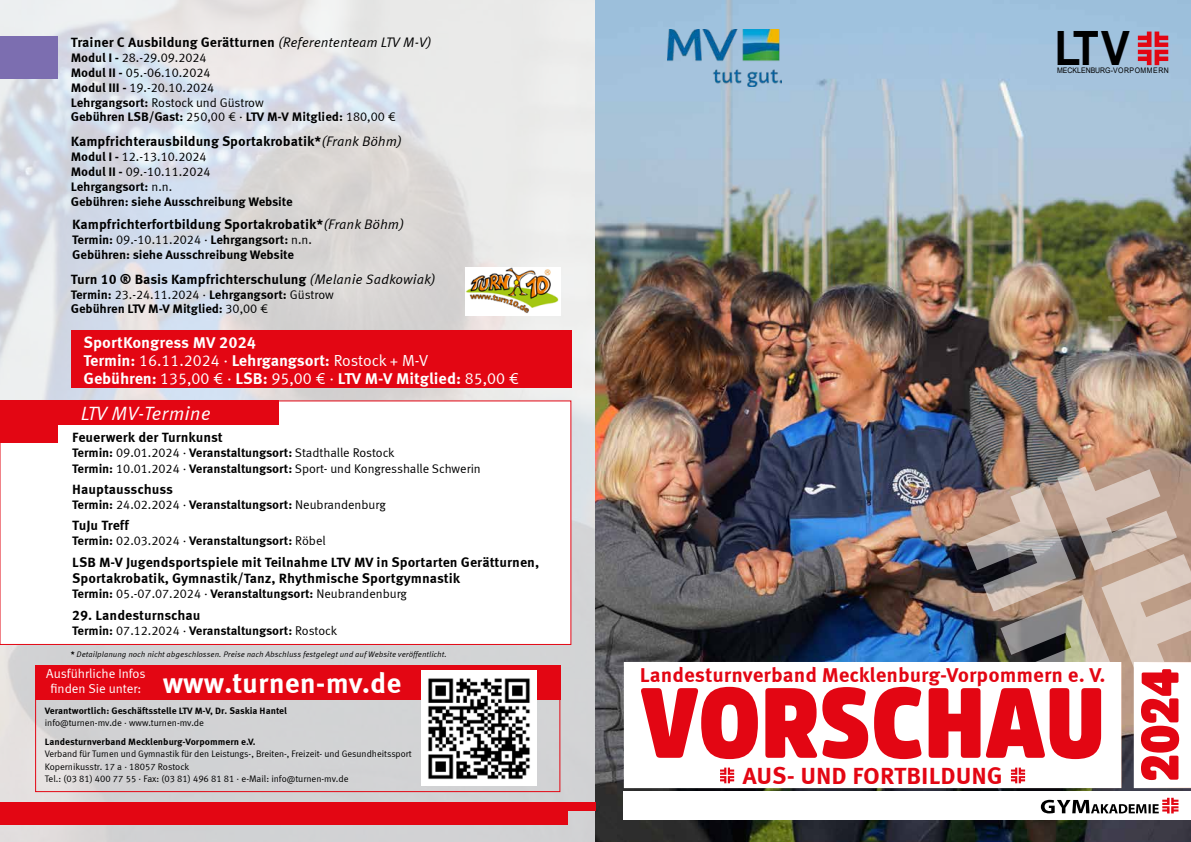
<style>
.page{position:relative;width:1191px;height:842px;background:#fff}
.page>*{position:absolute;margin:0;border:0;box-sizing:border-box;transform-origin:0 0}
.t1{font:900 98.4px "Amsi Pro Narrow";color:#e30613}
.t2{font:900 52px "Amsi Pro Narrow";color:#e30613}
.t3{font:700 47.3px "Arial";color:#000;scale:.91 1}
.t4{font:700 28.6px "Meta Correspondence";color:#fff}
.t5{font:700 24px "Meta Correspondence";color:#e30613}
.t6{font:700 20.6px "Meta Correspondence";color:#e30613}
.t7{font:italic 19.2px "Meta Correspondence";letter-spacing:-.005em;color:#fff}
.t8{font:700 16px/18px "Meta Correspondence";letter-spacing:-.005em;color:#fff}
.t9{font:700 13.8px/16.1px "Meta Correspondence";color:#000}
.t10{font:13px/15px "Meta Correspondence";color:#fff;text-align:center}
.t11{font:700 12.6px/14.9px "Meta Correspondence";letter-spacing:-.01em;color:#000}
.t12{font:12.6px/14.9px "Meta Correspondence";color:#000}
.t13{font:9.4px/12.6px "Meta Correspondence";color:#000}
.t14{font:700 9.4px "Meta Correspondence";color:#000}
.t15{font:italic 8px "Meta Correspondence";color:#000}
.t16{font:7.6px "Arial";color:#000;scale:.91 1}
.s1{font-weight:400;font-style:italic}
.s2{font-weight:700}
.s3{font-weight:400}
.s4{font-weight:700;font-style:normal}
</style>
<div class="page">
<img style="left:0;top:0;width:595px;height:842px">
<img style="left:595px;top:0;width:596px;height:842px">
<div style="left:0;top:802px;width:567px;height:23px;background:#e30613"></div>
<div style="left:0;top:802px;width:595px;height:9px;background:#e30613"></div>
<div style="left:35px;top:686px;width:525px;height:106px;border:1px solid #e30613"></div>
<div style="left:35px;top:665px;width:525px;height:34px;background:#e30613"></div>
<div style="left:624px;top:662px;width:497px;height:126px;background:#fff"></div>
<svg style="left:720px;top:768px;width:14px;height:15px"></svg>
<svg style="left:966px;top:466px;width:225px;height:322px"></svg>
<img style="left:668px;top:30px;width:113px;height:56px">
<div style="left:421px;top:671px;width:116px;height:115px;background:#fff"></div>
<img style="left:428px;top:678px;width:102px;height:102px">
<img style="left:466px;top:267px;width:94px;height:48px">
<div style="left:0;top:36px;width:57px;height:43px;background:#7c6eb0"></div>
<div style="left:71px;top:330px;width:500px;height:58px;background:#e30613"></div>
<div style="left:624px;top:791px;width:567px;height:29px;background:#fff"></div>
<svg style="left:1040px;top:798px;width:138px;height:15px"></svg>
<svg style="left:1137px;top:32px;width:31px;height:33px"></svg>
<div style="left:0;top:401px;width:571px;height:243px;background:#fff"></div>
<div style="left:0;top:400px;width:57px;height:43px;background:#e30613"></div>
<div style="left:52px;top:400px;width:226px;height:25px;background:#e30613"></div>
<p class="t9" style="left:71px;top:34px;width:362px">Trainer C Ausbildung Gerätturnen <span class="s1">(Referententeam LTV M-V)</span></p>
<p class="t12" style="left:71px;top:50px;width:327px"><span class="s2">Modul I -</span> 28.-29.09.2024<br><span class="s2">Modul II -</span> 05.-06.10.2024<br><span class="s2">Modul III -</span> 19.-20.10.2024<br><span class="s2">Lehrgangsort:</span> Rostock und Güstrow<br><span class="s2">Gebühren LSB/Gast:</span> 250,00 € · <span class="s2">LTV M-V Mitglied:</span> 180,00 €</p>
<p class="t9" style="left:71px;top:133px;width:332px">Kampfrichterausbildung Sportakrobatik*<span class="s1">(Frank Böhm)</span></p>
<p class="t11" style="left:71px;top:149px;width:223px">Modul I - <span class="s3">12.-13.10.2024<br></span>Modul II - <span class="s3">09.-10.11.2024<br></span>Lehrgangsort: <span class="s3">n.n.<br></span>Gebühren: siehe Ausschreibung Website</p>
<p class="t9" style="left:72px;top:216px;width:333px">Kampfrichterfortbildung Sportakrobatik*<span class="s1">(Frank Böhm)</span></p>
<p class="t11" style="left:72px;top:232px;width:241px">Termin: <span class="s3">09.-10.11.2024 ·</span> Lehrgangsort: <span class="s3">n.n.<br></span>Gebühren: siehe Ausschreibung Website</p>
<p class="t9" style="left:71px;top:271px;width:366px">Turn 10 ® Basis Kampfrichterschulung <span class="s1">(Melanie Sadkowiak)</span></p>
<p class="t11" style="left:71px;top:287px;width:264px">Termin: <span class="s3">23.-24.11.2024 ·</span> Lehrgangsort: <span class="s3">Güstrow<br></span>Gebühren LTV M-V Mitglied: <span class="s3">30,00 €</span></p>
<p class="t8" style="left:84px;top:333px;width:437px">SportKongress MV 2024<br>Termin: <span class="s3">16.11.2024 ·</span> Lehrgangsort: <span class="s3">Rostock + M-V<br></span>Gebühren: <span class="s3">135,00 € ·</span> LSB: <span class="s3">95,00 € ·</span> LTV M-V Mitglied: <span class="s3">85,00 €</span></p>
<h3 class="t7" style="left:81px;top:402px;width:131px">LTV MV-Termine</h3>
<p class="t9" style="left:72px;top:429px;width:152px">Feuerwerk der Turnkunst</p>
<p class="t12" style="left:72px;top:444px;width:410px;line-height:16.1px"><span class="s2">Termin:</span> 09.01.2024 · <span class="s2">Veranstaltungsort:</span> Stadthalle Rostock<br><span class="s2">Termin:</span> 10.01.2024 · <span class="s2">Veranstaltungsort:</span> Sport- und Kongresshalle Schwerin</p>
<p class="t9" style="left:72px;top:481px;width:102px">Hauptausschuss</p>
<p class="t11" style="left:72px;top:497px;width:315px">Termin: <span class="s3">24.02.2024 ·</span> Veranstaltungsort: <span class="s3">Neubrandenburg</span></p>
<p class="t9" style="left:72px;top:517px;width:58px">TuJu Treff</p>
<p class="t11" style="left:72px;top:533px;width:255px">Termin: <span class="s3">02.03.2024 ·</span> Veranstaltungsort: <span class="s3">Röbel</span></p>
<p class="t9" style="left:72px;top:554px;width:468px">LSB M-V Jugendsportspiele mit Teilnahme LTV MV in Sportarten Gerätturnen,<br>Sportakrobatik, Gymnastik/Tanz, Rhythmische Sportgymnastik</p>
<p class="t12" style="left:72px;top:586px;width:336px"><span class="s2">Termin:</span> 05.-07.07.2024 · <span class="s2">Veranstaltungsort:</span> Neubrandenburg</p>
<p class="t9" style="left:72px;top:607px;width:130px">29. Landesturnschau</p>
<p class="t11" style="left:72px;top:623px;width:266px">Termin: <span class="s3">07.12.2024 ·</span> Veranstaltungsort: <span class="s3">Rostock</span></p>
<p class="t15" style="left:71px;top:649px;width:377px"><span class="s4">*</span> Detailplanung noch nicht abgeschlossen. Preise nach Abschluss festgelegt und auf Website veröffentlicht.</p>
<h3 class="t3" style="left:1054px;top:15px;width:84px">LTV</h3>
<p class="t16" style="left:1057px;top:65px;width:124px">MECKLENBURG-VORPOMMERN</p>
<h3 class="t6" style="left:640px;top:662px;width:467px">Landesturnverband Mecklenburg-Vorpommern e. V.</h3>
<h1 class="t1" style="left:640px;top:645px;width:467px">VORSCHAU</h1>
<h3 class="t5" style="left:742px;top:761px;width:262px">AUS- UND FORTBILDUNG</h3>
<p class="t10" style="left:46px;top:666px;width:101px">Ausführliche Infos finden Sie unter:</p>
<h2 class="t2" style="left:1119px;top:782px;width:115px;rotate:-90deg">2024</h2>
<h3 class="t4" style="left:163px;top:666px;width:240px">www.turnen-mv.de</h3>
<p class="t14" style="left:45px;top:705px;width:244px">Verantwortlich: Geschäftsstelle LTV M-V, Dr. Saskia Hantel</p>
<p class="t13" style="left:45px;top:716px;width:161px">info@turnen-mv.de · www.turnen-mv.de</p>
<p class="t14" style="left:45px;top:736px;width:212px">Landesturnverband Mecklenburg-Vorpommern e.V.</p>
<p class="t13" style="left:45px;top:747px;width:368px">Verband für Turnen und Gymnastik für den Leistungs-, Breiten-, Freizeit- und Gesundheitssport<br>Kopernikusstr. 17 a · 18057 Rostock<br>Tel.: (03 81) 400 77 55 · Fax: (03 81) 496 81 81 · e-Mail: info@turnen-mv.de</p>
</div>
